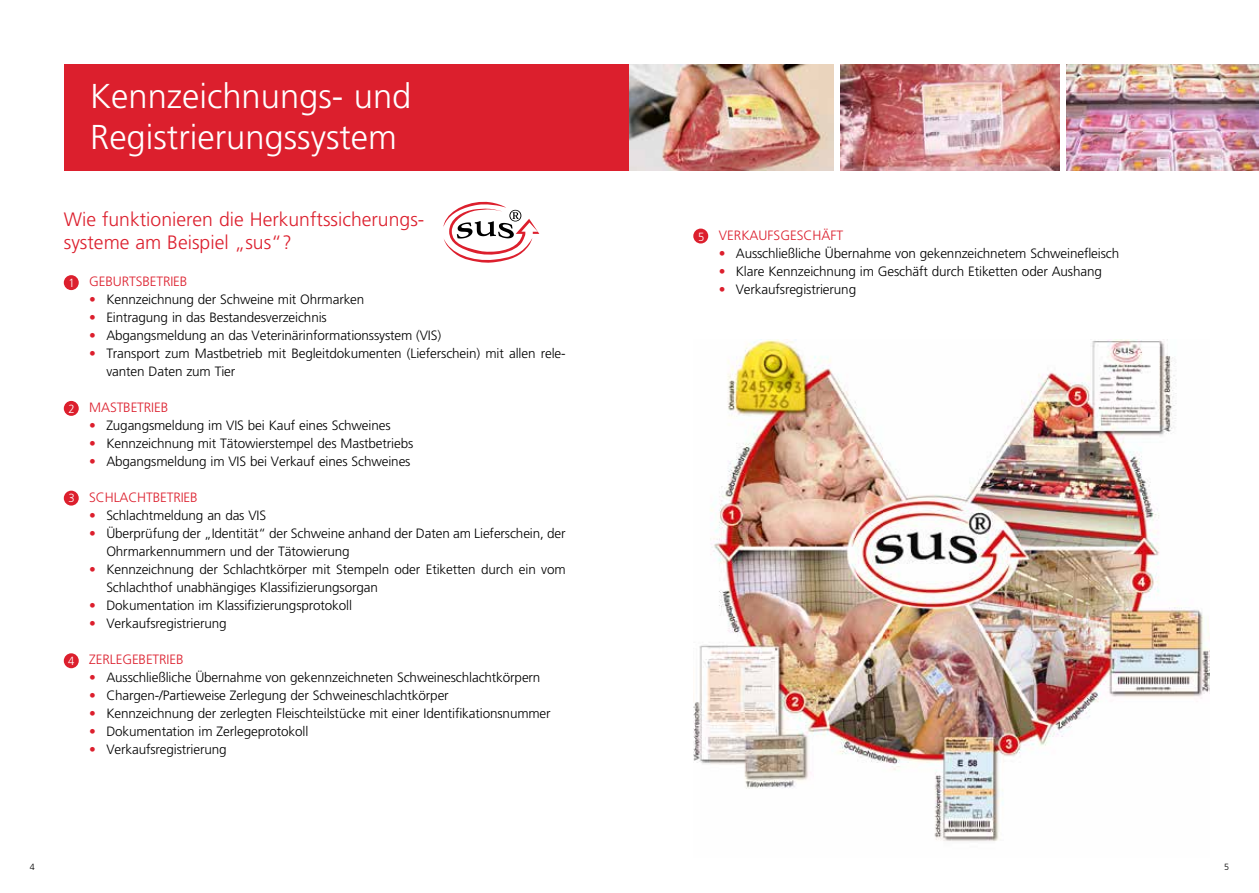
<style>
.page{position:relative;width:1259px;height:893px;background:#fff}
.page>*{position:absolute;margin:0;border:0;box-sizing:border-box;transform-origin:0 0}
.t1{font:300 34.5px/41.4px "Frutiger LT Std";color:#fff}
.t2{font:300 19.35px/23.2px "Frutiger LT Std";color:#dc1f2d}
.t3{font:300 13.5px/18px "Frutiger LT Std";letter-spacing:-.01em;color:#000}
.t4{font:300 13.5px "Frutiger LT Std";letter-spacing:-.01em;color:#dc1f2d}
.t5{font:300 11.85px "Frutiger LT Std";color:#fff;scale:.95 1}
.t6{font:300 9px "Frutiger LT Std";color:#000}
.s1{color:#dc1f2d}
</style>
<div class="page">
<div style="left:64px;top:275px;width:15px;height:15px;background:#dc1f2d;border-radius:50%"></div>
<div style="left:64px;top:401px;width:15px;height:15px;background:#dc1f2d;border-radius:50%"></div>
<div style="left:64px;top:491px;width:15px;height:15px;background:#dc1f2d;border-radius:50%"></div>
<div style="left:693px;top:229px;width:15px;height:15px;background:#dc1f2d;border-radius:50%"></div>
<div style="left:64px;top:653px;width:15px;height:15px;background:#dc1f2d;border-radius:50%"></div>
<div style="left:64px;top:65px;width:565px;height:106px;background:#dc1f2d"></div>
<img style="left:1067px;top:65px;width:192px;height:106px">
<img style="left:629px;top:65px;width:204px;height:106px">
<img style="left:840px;top:65px;width:219px;height:106px">
<svg style="left:443px;top:201px;width:97px;height:62px"></svg>
<img style="left:693px;top:339px;width:516px;height:503px">
<h1 class="t1" style="left:90px;top:75px;width:323px">Kennzeichnungs- und<br>Registrierungssystem</h1>
<h2 class="t2" style="left:64px;top:208px;width:362px">Wie funktionieren die Herkunftssicherungs&shy;systeme am Beispiel „sus“?</h2>
<p class="t5" style="left:68px;top:276px;width:8px">1</p>
<p class="t4" style="left:89px;top:274px;width:100px">GEBURTSBETRIEB</p>
<p class="t3" style="left:89px;top:291px;width:277px"><span class="s1">•</span> Kennzeichnung der Schweine mit Ohrmarken</p>
<p class="t3" style="left:89px;top:309px;width:239px"><span class="s1">•</span> Eintragung in das Bestandesverzeichnis</p>
<p class="t3" style="left:89px;top:327px;width:353px"><span class="s1">•</span> Abgangsmeldung an das Veterinärinformationssystem (VIS)</p>
<p class="t3" style="left:106px;top:345px;width:461px;text-indent:-17px"><span class="s1">•</span> Transport zum Mastbetrieb mit Begleitdokumenten (Lieferschein) mit allen rele&shy;vanten Daten zum Tier</p>
<p class="t4" style="left:89px;top:400px;width:80px">MASTBETRIEB</p>
<p class="t3" style="left:89px;top:417px;width:303px"><span class="s1">•</span> Zugangsmeldung im VIS bei Kauf eines Schweines</p>
<p class="t3" style="left:89px;top:435px;width:325px"><span class="s1">•</span> Kennzeichnung mit Tätowierstempel des Mastbetriebs</p>
<p class="t3" style="left:89px;top:453px;width:323px"><span class="s1">•</span> Abgangsmeldung im VIS bei Verkauf eines Schweines</p>
<p class="t4" style="left:89px;top:490px;width:110px">SCHLACHTBETRIEB</p>
<p class="t3" style="left:89px;top:507px;width:178px"><span class="s1">•</span> Schlachtmeldung an das VIS</p>
<p class="t3" style="left:106px;top:525px;width:461px;text-indent:-17px"><span class="s1">•</span> Überprüfung der „Identität“ der Schweine anhand der Daten am Lieferschein, der<br>Ohrmarkennummern und der Tätowierung</p>
<p class="t3" style="left:106px;top:561px;width:461px;text-indent:-17px"><span class="s1">•</span> Kennzeichnung der Schlachtkörper mit Stempeln oder Etiketten durch ein vom<br>Schlachthof unabhängiges Klassifizierungsorgan</p>
<p class="t3" style="left:89px;top:597px;width:264px"><span class="s1">•</span> Dokumentation im Klassifizierungsprotokoll</p>
<p class="t3" style="left:89px;top:615px;width:139px"><span class="s1">•</span> Verkaufsregistrierung</p>
<p class="t4" style="left:89px;top:652px;width:96px">ZERLEGEBETRIEB</p>
<p class="t3" style="left:89px;top:669px;width:453px"><span class="s1">•</span> Ausschließliche Übernahme von gekennzeichneten Schweineschlachtkörpern</p>
<p class="t3" style="left:89px;top:687px;width:361px"><span class="s1">•</span> Chargen-/Partieweise Zerlegung der Schweineschlachtkörper</p>
<p class="t3" style="left:89px;top:705px;width:463px"><span class="s1">•</span> Kennzeichnung der zerlegten Fleischteilstücke mit einer Identifikationsnummer</p>
<p class="t3" style="left:89px;top:723px;width:220px"><span class="s1">•</span> Dokumentation im Zerlegeprotokoll</p>
<p class="t3" style="left:89px;top:741px;width:139px"><span class="s1">•</span> Verkaufsregistrierung</p>
<p class="t5" style="left:68px;top:402px;width:8px">2</p>
<p class="t5" style="left:69px;top:492px;width:8px">3</p>
<p class="t5" style="left:68px;top:654px;width:8px">4</p>
<p class="t5" style="left:698px;top:230px;width:8px">5</p>
<p class="t4" style="left:719px;top:227px;width:126px">VERKAUFSGESCHÄFT</p>
<p class="t3" style="left:719px;top:244px;width:402px"><span class="s1">•</span> Ausschließliche Übernahme von gekennzeichnetem Schweinefleisch</p>
<p class="t3" style="left:719px;top:262px;width:384px"><span class="s1">•</span> Klare Kennzeichnung im Geschäft durch Etiketten oder Aushang</p>
<p class="t3" style="left:719px;top:280px;width:139px"><span class="s1">•</span> Verkaufsregistrierung</p>
<p class="t6" style="left:30px;top:861px;width:7px">4</p>
<p class="t6" style="left:1224px;top:861px;width:7px">5</p>
</div>
